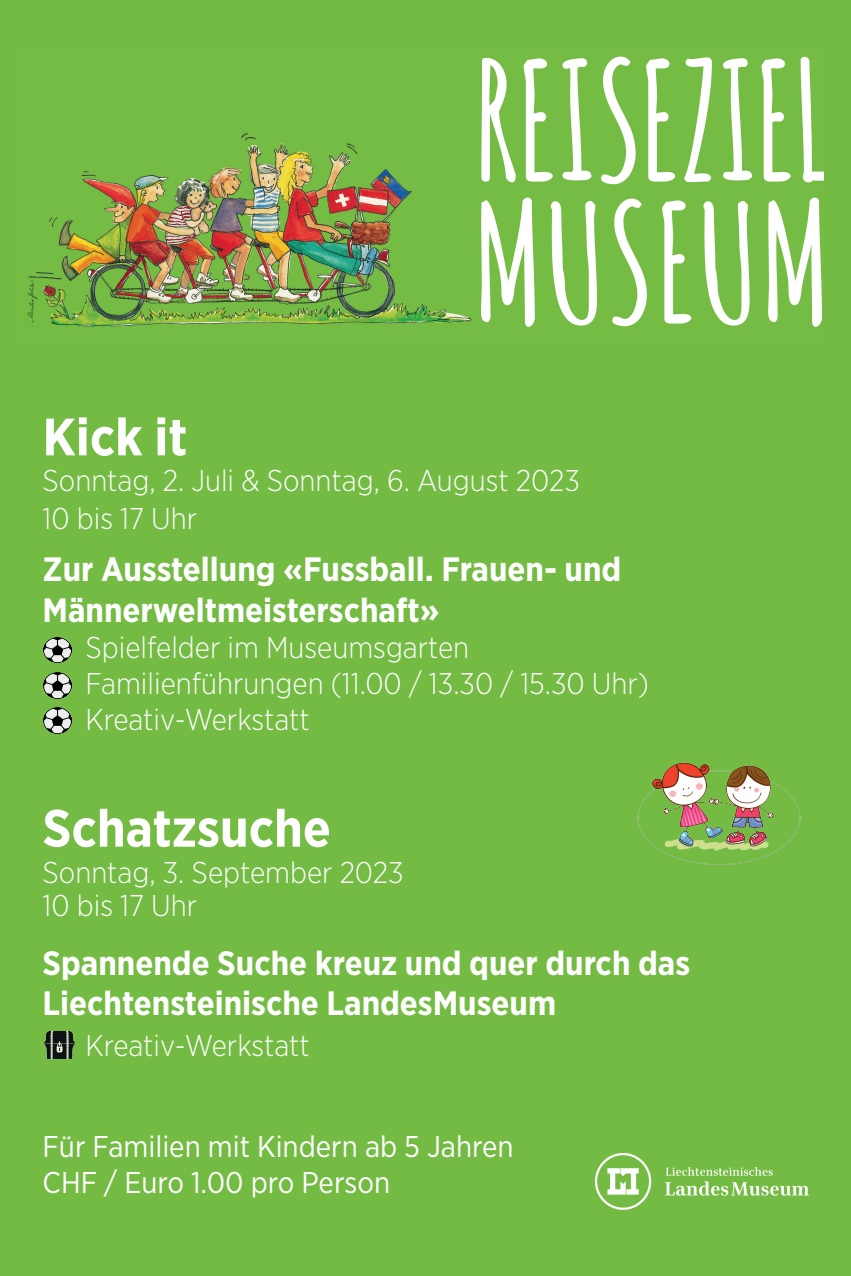
<style>
.page{position:relative;width:851px;height:1276px;background:#fff}
.page>*{position:absolute;margin:0;border:0;box-sizing:border-box;transform-origin:0 0}
.t1{font:700 52.5px "Gotham Narrow";color:#fff}
.t2{font:700 33.75px/40.5px "Gotham Narrow";color:#fff}
.t3{font:300 30px/36px "Gotham Narrow";color:#fff}
.t4{font:30px/36px "Gotham Narrow";color:#fff}
</style>
<div class="page">
<div style="left:0;top:0;width:850px;height:1276px;background:#74bb43"></div>
<img style="left:595px;top:1153px;width:213px;height:56px">
<img style="left:27px;top:56px;width:796px;height:271px">
<img style="left:43px;top:637px;width:28px;height:26px">
<img style="left:43px;top:707px;width:28px;height:26px">
<img style="left:43px;top:673px;width:28px;height:25px">
<img style="left:44px;top:1031px;width:30px;height:27px">
<img style="left:637px;top:762px;width:164px;height:103px">
<h1 class="t1" style="left:43px;top:403px;width:146px">Kick it</h1>
<p class="t3" style="left:43px;top:461px;width:538px;line-height:37.5px">Sonntag, 2. Juli &amp; Sonntag, 6. August 2023<br>10 bis 17 Uhr</p>
<p class="t2" style="left:43px;top:549px;width:580px">Zur Ausstellung «Fussball. Frauen- und<br>Männerweltmeisterschaft»</p>
<p class="t3" style="left:85px;top:628px;width:565px">Spielfelder im Museumsgarten<br>Familienführungen (11.00 / 13.30 / 15.30 Uhr)<br>Kreativ-Werkstatt</p>
<h1 class="t1" style="left:43px;top:794px;width:290px">Schatzsuche</h1>
<p class="t3" style="left:43px;top:855px;width:362px;line-height:33px">Sonntag, 3. September 2023<br>10 bis 17 Uhr</p>
<p class="t2" style="left:43px;top:942px;width:649px">Spannende Suche kreuz und quer durch das<br>Liechtensteinische LandesMuseum</p>
<p class="t3" style="left:85px;top:1026px;width:226px">Kreativ-Werkstatt</p>
<p class="t4" style="left:43px;top:1127px;width:472px">Für Familien mit Kindern ab 5 Jahren<br>CHF / Euro 1.00 pro Person</p>
</div>
